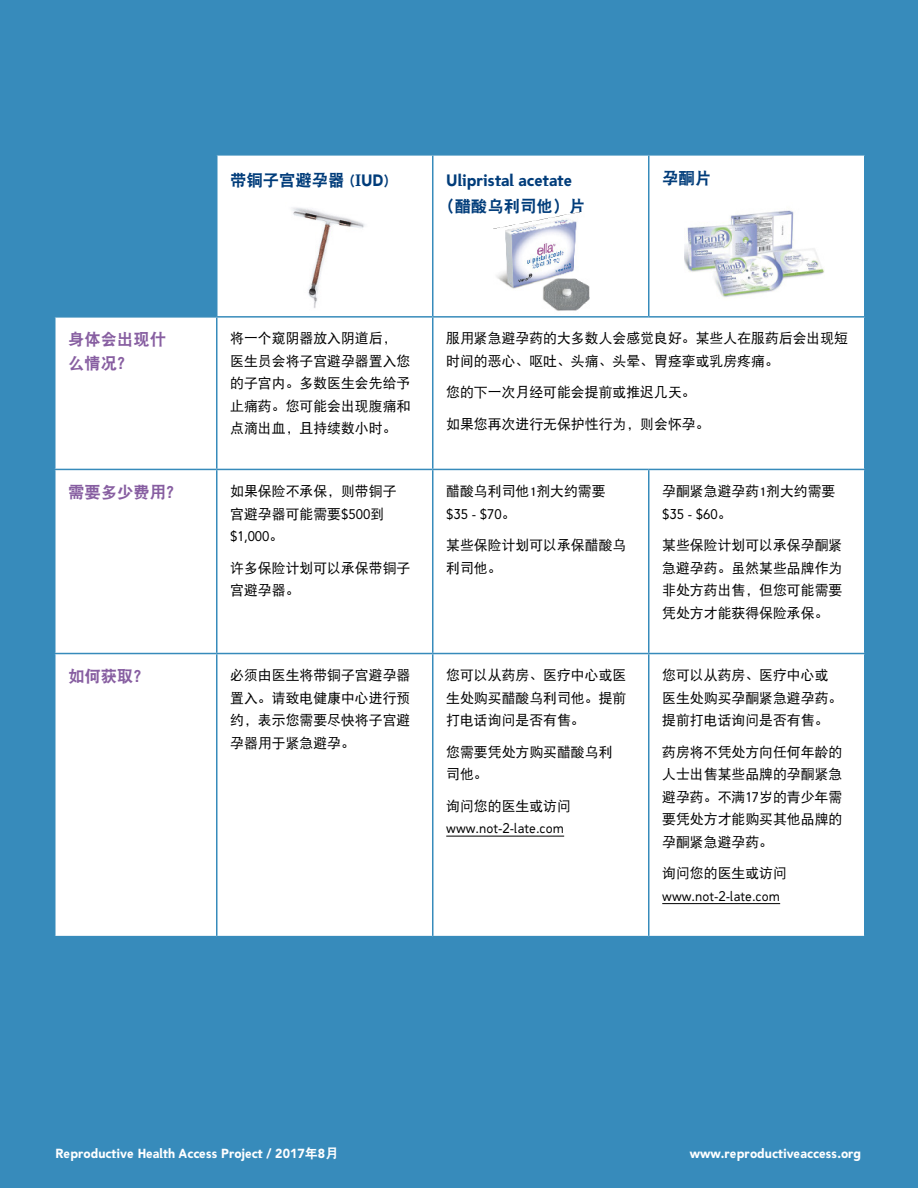
<style>
.page{position:relative;width:918px;height:1188px;background:#378bbb}
.page>*{position:absolute;margin:0;border:0;box-sizing:border-box;transform-origin:0 0}
.t1{font:16.35px "DF Hei GB W9";color:#003c7a}
.t2{font:16.35px/24px "DF Hei GB W9";color:#875ea1}
.t3{font:700 16.35px "Bawdy";color:#003c7a}
.t4{font:13.8px/22.5px "DF Hei GB W5";color:#000}
.t5{font:13.8px "Bawdy";color:#000}
.t6{font:700 13.05px "Bawdy";color:#fff}
.s1{font-family:"Bawdy";font-weight:700}
.s2{font-family:"Bawdy"}
.s3{font-family:"DF Hei GB W5"}
.s4{font-family:"DF Hei GB W9";font-weight:400}
</style>
<div class="page">
<div style="left:56px;top:156px;width:808px;height:780px;background:#fff"></div>
<hr style="left:216px;top:156px;width:2px;height:160px;background:#378bbb">
<hr style="left:432px;top:156px;width:2px;height:160px;background:#378bbb">
<hr style="left:648px;top:156px;width:2px;height:160px;background:#378bbb">
<hr style="left:54px;top:316px;width:163px;height:2px;background:#378bbb">
<hr style="left:217px;top:316px;width:216px;height:2px;background:#378bbb">
<hr style="left:216px;top:318px;width:2px;height:151px;background:#378bbb">
<hr style="left:433px;top:316px;width:216px;height:2px;background:#378bbb">
<hr style="left:432px;top:318px;width:2px;height:151px;background:#378bbb">
<hr style="left:649px;top:316px;width:217px;height:2px;background:#378bbb">
<hr style="left:54px;top:469px;width:163px;height:1px;background:#378bbb">
<hr style="left:217px;top:469px;width:216px;height:1px;background:#378bbb">
<hr style="left:216px;top:470px;width:2px;height:183px;background:#378bbb">
<hr style="left:433px;top:469px;width:216px;height:1px;background:#378bbb">
<hr style="left:432px;top:470px;width:2px;height:183px;background:#378bbb">
<hr style="left:649px;top:469px;width:217px;height:1px;background:#378bbb">
<hr style="left:648px;top:470px;width:2px;height:183px;background:#378bbb">
<hr style="left:54px;top:653px;width:163px;height:1px;background:#378bbb">
<hr style="left:217px;top:653px;width:216px;height:1px;background:#378bbb">
<hr style="left:216px;top:654px;width:2px;height:282px;background:#378bbb">
<hr style="left:433px;top:653px;width:216px;height:1px;background:#378bbb">
<hr style="left:432px;top:654px;width:2px;height:282px;background:#378bbb">
<hr style="left:649px;top:653px;width:217px;height:1px;background:#378bbb">
<hr style="left:648px;top:654px;width:2px;height:282px;background:#378bbb">
<hr style="left:446px;top:836px;width:118px;height:1px;background:#000">
<hr style="left:662px;top:903px;width:118px;height:1px;background:#000">
<img style="left:285px;top:202px;width:89px;height:108px">
<img style="left:493px;top:212px;width:97px;height:102px">
<img style="left:684px;top:202px;width:148px;height:99px">
<p class="t1" style="left:230px;top:171px;width:160px">带铜子宫避孕器 (<span class="s1">IUD</span>)</p>
<p class="t3" style="left:446px;top:170px;width:128px">Ulipristal acetate</p>
<p class="t1" style="left:438px;top:197px;width:148px">（醋酸乌利司他）片</p>
<p class="t1" style="left:662px;top:169px;width:50px">孕酮片</p>
<p class="t2" style="left:68px;top:327px;width:99px">身体会出现什么情况？</p>
<p class="t4" style="left:230px;top:327px;width:182px">将一个窥阴器放入阴道后，医生员会将子宫避孕器置入您的子宫内。多数医生会先给予止痛药。您可能会出现腹痛和点滴出血，且持续数小时。</p>
<p class="t4" style="left:446px;top:327px;width:403px">服用紧急避孕药的大多数人会感觉良好。某些人在服药后会出现短时间的恶心、呕吐、头痛、头晕、胃痉挛或乳房疼痛。</p>
<p class="t4" style="left:446px;top:381px;width:251px">您的下一次月经可能会提前或推迟几天。</p>
<p class="t4" style="left:446px;top:412px;width:265px">如果您再次进行无保护性行为，则会怀孕。</p>
<p class="t2" style="left:68px;top:479px;width:116px">需要多少费用？</p>
<p class="t4" style="left:230px;top:480px;width:168px">如果保险不承保，则带铜子宫避孕器可能需要<span class="s2">$500</span>到</p>
<p class="t5" style="left:230px;top:528px;width:55px">$1,000<span class="s3">。</span></p>
<p class="t4" style="left:230px;top:556px;width:182px">许多保险计划可以承保带铜子宫避孕器。</p>
<p class="t4" style="left:446px;top:480px;width:161px">醋酸乌利司他1剂大约需要</p>
<p class="t5" style="left:446px;top:506px;width:71px">$35 - $70<span class="s3">。</span></p>
<p class="t4" style="left:446px;top:534px;width:182px">某些保险计划可以承保醋酸乌利司他。</p>
<p class="t4" style="left:662px;top:480px;width:175px">孕酮紧急避孕药1剂大约需要</p>
<p class="t5" style="left:662px;top:506px;width:71px">$35 - $60<span class="s3">。</span></p>
<p class="t4" style="left:662px;top:534px;width:182px;text-align:justify">某些保险计划可以承保孕酮紧急避孕药。虽然某些品牌作为非处方药出售，但您可能需要凭处方才能获得保险承保。</p>
<p class="t2" style="left:68px;top:664px;width:83px">如何获取？</p>
<p class="t4" style="left:230px;top:664px;width:182px;text-align:justify">必须由医生将带铜子宫避孕器置入。请致电健康中心进行预约，表示您需要尽快将子宫避孕器用于紧急避孕。</p>
<p class="t4" style="left:446px;top:664px;width:182px;text-align:justify">您可以从药房、医疗中心或医生处购买醋酸乌利司他。提前打电话询问是否有售。</p>
<p class="t4" style="left:446px;top:740px;width:168px">您需要凭处方购买醋酸乌利司他。</p>
<p class="t4" style="left:446px;top:794px;width:126px">询问您的医生或访问</p>
<p class="t5" style="left:446px;top:820px;width:119px">www.not-2-late.com</p>
<p class="t4" style="left:662px;top:664px;width:182px">您可以从药房、医疗中心或医生处购买孕酮紧急避孕药。提前打电话询问是否有售。</p>
<p class="t4" style="left:662px;top:740px;width:182px;text-align:justify">药房将不凭处方向任何年龄的人士出售某些品牌的孕酮紧急避孕药。不满<span class="s2">17</span>岁的青少年需要凭处方才能购买其他品牌的孕酮紧急避孕药。</p>
<p class="t4" style="left:662px;top:862px;width:126px">询问您的医生或访问</p>
<p class="t5" style="left:662px;top:888px;width:119px">www.not-2-late.com</p>
<p class="t6" style="left:56px;top:1145px;width:284px">Reproductive Health Access Project / 2017<span class="s4">年</span>8<span class="s4">月</span></p>
<p class="t6" style="left:690px;top:1145px;width:173px">www.reproductiveaccess.org</p>
</div>
